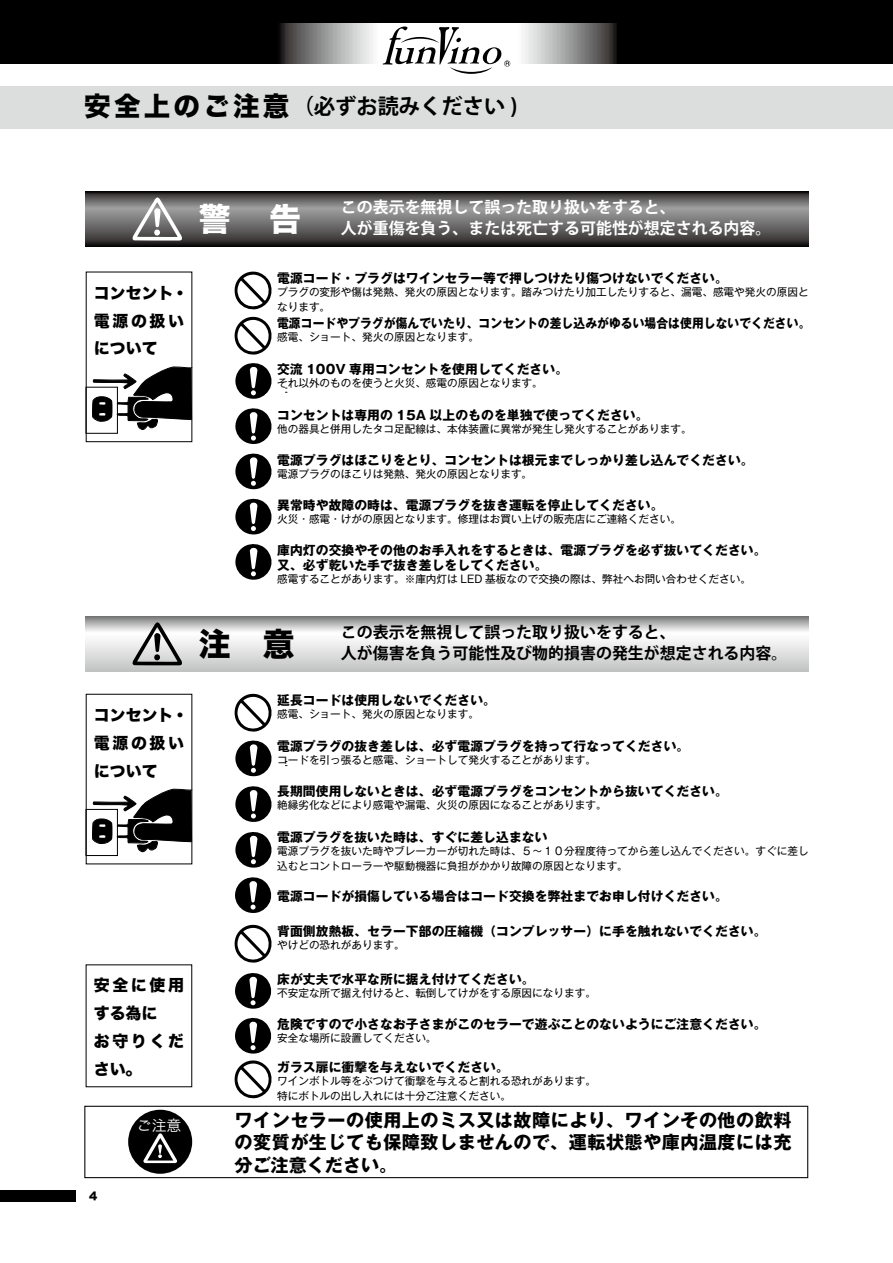
<style>
.page{position:relative;width:893px;height:1263px;background:#fff}
.page>*{position:absolute;margin:0;border:0;box-sizing:border-box;transform-origin:0 0}
.t1{font:31.95px "Hira Kaku Std W8";color:#fff}
.t2{font:31.95px "Hira Kaku Std W8";color:#000}
.t3{font:700 21.3px "Koz Go Pro";color:#000}
.t4{font:700 18px/22.4px "Gothic MB101 Pr 5";letter-spacing:.03em;color:#000;text-align:justify}
.t5{font:700 15.9px/21.3px "Koz Go Pro";color:#000}
.t6{font:700 15.9px/21.3px "Koz Go Pro";color:#fff}
.t7{font:15.9px/27.9px "Hira Kaku Std W8";color:#000}
.t8{font:15.9px/27.9px "Hira Kaku Std W8";letter-spacing:.165em;color:#000}
.t9{font:14.85px "Hira Kaku Pro W3";color:#fff}
.t10{font:700 12.75px/14.9px "Gothic MB101 Pr 5";letter-spacing:.01em;color:#000}
.t11{font:700 12.75px "Gothic MB101 Pr 5";letter-spacing:.01em;color:#000;scale:.92 1}
.t12{font:10.65px/14.9px "Gothic MB101 Pr 5";color:#000}
.t13{font:10.65px "Hira Kaku Std W8";color:#000}
.s1{font-family:"Hira Kaku Std W8";font-weight:400;font-size:26.55px}
</style>
<div class="page">
<div style="left:0;top:1190px;width:75px;height:12px;background:#000"></div>
<div style="left:0;top:0;width:893px;height:64px;background:#000"></div>
<svg style="left:280px;top:23px;width:337px;height:41px;background:#a6a5a6"></svg>
<svg style="left:383px;top:27px;width:127px;height:47px"></svg>
<div style="left:0;top:86px;width:893px;height:42px;background:#dcdddd"></div>
<svg style="left:234px;top:271px;width:38px;height:39px"></svg>
<svg style="left:234px;top:693px;width:38px;height:39px"></svg>
<svg style="left:234px;top:316px;width:38px;height:39px"></svg>
<svg style="left:234px;top:924px;width:38px;height:39px"></svg>
<svg style="left:235px;top:453px;width:37px;height:37px"></svg>
<svg style="left:235px;top:832px;width:37px;height:36px"></svg>
<svg style="left:235px;top:877px;width:37px;height:36px"></svg>
<svg style="left:235px;top:973px;width:37px;height:36px"></svg>
<svg style="left:234px;top:1017px;width:38px;height:82px"></svg>
<svg style="left:235px;top:498px;width:37px;height:37px"></svg>
<svg style="left:235px;top:544px;width:37px;height:36px"></svg>
<svg style="left:235px;top:408px;width:37px;height:36px"></svg>
<svg style="left:235px;top:786px;width:37px;height:36px"></svg>
<svg style="left:235px;top:363px;width:37px;height:36px"></svg>
<svg style="left:235px;top:740px;width:37px;height:37px"></svg>
<svg style="left:92px;top:365px;width:101px;height:65px"></svg>
<div style="left:86px;top:387px;width:32px;height:46px;border:1px solid #000"></div>
<svg style="left:92px;top:787px;width:101px;height:65px"></svg>
<div style="left:86px;top:809px;width:32px;height:47px;border:1px solid #000"></div>
<svg style="left:86px;top:191px;width:723px;height:56px;background:#5e5d5d"></svg>
<svg style="left:132px;top:197px;width:50px;height:44px"></svg>
<div style="left:84px;top:1106px;width:724px;height:72px;border:1px solid #000"></div>
<div style="left:128px;top:1110px;width:64px;height:64px;background:#000;border-radius:50%"></div>
<svg style="left:143px;top:1133px;width:34px;height:30px"></svg>
<svg style="left:86px;top:616px;width:723px;height:55px"></svg>
<svg style="left:132px;top:622px;width:50px;height:43px"></svg>
<h2 class="t3" style="left:84px;top:93px;width:435px"><span class="s1">安全上のご注意</span>（必ずお読みください )</h2>
<h3 class="t7" style="left:94px;top:279px;width:96px">コンセント・電源の扱いについて</h3>
<h1 class="t1" style="left:199px;top:202px;width:104px">警　告</h1>
<h3 class="t6" style="left:341px;top:198px;width:432px">この表示を無視して誤った取り扱いをすると、<br>人が重傷を負う、または死亡する可能性が想定される内容。</h3>
<p class="t10" style="left:277px;top:270px;width:452px">電源コード・プラグはワインセラー等で押しつけたり傷つけないでください。</p>
<p class="t12" style="left:277px;top:283px;width:533px">プラグの変形や傷は発熱、発火の原因となります。踏みつけたり加工したりすると、漏電、感電や発火の原因となります。</p>
<p class="t11" style="left:277px;top:313px;width:581px">電源コードやプラグが傷んでいたり、コンセントの差し込みがゆるい場合は使用しないでください。</p>
<p class="t12" style="left:277px;top:329px;width:203px">感電、ショート、発火の原因となります。</p>
<p class="t10" style="left:277px;top:361px;width:292px">交流 100V 専用コンセントを使用してください。</p>
<p class="t12" style="left:277px;top:375px;width:267px">それ以外のものを使うと火災、感電の原因となります。</p>
<p class="t10" style="left:277px;top:406px;width:373px">コンセントは専用の 15A 以上のものを単独で使ってください。</p>
<p class="t12" style="left:277px;top:420px;width:416px">他の器具と併用したタコ足配線は、本体装置に異常が発生し発火することがあります。</p>
<p class="t10" style="left:277px;top:452px;width:478px">電源プラグはほこりをとり、コンセントは根元までしっかり差し込んでください。</p>
<p class="t12" style="left:277px;top:465px;width:257px">電源プラグのほこりは発熱、発火の原因となります。</p>
<p class="t10" style="left:277px;top:497px;width:388px">異常時や故障の時は、電源プラグを抜き運転を停止してください。</p>
<p class="t12" style="left:277px;top:511px;width:405px">火災・感電・けがの原因となります。修理はお買い上げの販売店にご連絡ください。</p>
<p class="t10" style="left:277px;top:542px;width:491px">庫内灯の交換やその他のお手入れをするときは、電源プラグを必ず抜いてください。又、必ず乾いた手で抜き差しをしてください。</p>
<p class="t12" style="left:277px;top:571px;width:475px">感電することがあります。※庫内灯は LED 基板なので交換の際は、弊社へお問い合わせください。</p>
<h3 class="t7" style="left:94px;top:701px;width:96px">コンセント・電源の扱いについて</h3>
<h3 class="t8" style="left:94px;top:972px;width:92px">安全に使用する為に<br>お守りください。</h3>
<p class="t13" style="left:89px;top:1190px;width:10px">4</p>
<h3 class="t9" style="left:137px;top:1112px;width:46px">ご注意</h3>
<h1 class="t2" style="left:199px;top:626px;width:97px">注　意</h1>
<h3 class="t5" style="left:341px;top:622px;width:448px">この表示を無視して誤った取り扱いをすると、<br>人が傷害を負う可能性及び物的損害の発生が想定される内容。</h3>
<p class="t10" style="left:277px;top:692px;width:220px">延長コードは使用しないでください。</p>
<p class="t12" style="left:277px;top:706px;width:203px">感電、ショート、発火の原因となります。</p>
<p class="t10" style="left:277px;top:737px;width:414px">電源プラグの抜き差しは、必ず電源プラグを持って行なってください。</p>
<p class="t12" style="left:277px;top:751px;width:320px">コードを引っ張ると感電、ショートして発火することがあります。</p>
<p class="t10" style="left:277px;top:783px;width:452px">長期間使用しないときは、必ず電源プラグをコンセントから抜いてください。</p>
<p class="t12" style="left:277px;top:797px;width:331px">絶縁劣化などにより感電や漏電、火災の原因になることがあります。</p>
<p class="t10" style="left:277px;top:829px;width:272px">電源プラグを抜いた時は、すぐに差し込まない</p>
<p class="t12" style="left:277px;top:843px;width:533px">電源プラグを抜いた時やブレーカーが切れた時は、５〜１０分程度待ってから差し込んでください。すぐに差し込むとコントローラーや駆動機器に負担がかかり故障の原因となります。</p>
<p class="t10" style="left:277px;top:888px;width:452px">電源コードが損傷している場合はコード交換を弊社までお申し付けください。</p>
<p class="t10" style="left:277px;top:923px;width:491px">背面側放熱板、セラー下部の圧縮機（コンプレッサー）に手を触れないでください。</p>
<p class="t12" style="left:277px;top:937px;width:129px">やけどの恐れがあります。</p>
<p class="t10" style="left:277px;top:971px;width:259px">床が丈夫で水平な所に据え付けてください。</p>
<p class="t12" style="left:277px;top:985px;width:320px">不安定な所で据え付けると、転倒してけがをする原因になります。</p>
<p class="t10" style="left:277px;top:1016px;width:491px">危険ですので小さなお子さまがこのセラーで遊ぶことのないようにご注意ください。</p>
<p class="t12" style="left:277px;top:1030px;width:161px">安全な場所に設置してください。</p>
<p class="t10" style="left:277px;top:1058px;width:233px">ガラス扉に衝撃を与えないでください。</p>
<p class="t12" style="left:277px;top:1072px;width:320px">ワインボトル等をぶつけて衝撃を与えると割れる恐れがあります。特にボトルの出し入れには十分ご注意ください。</p>
<h3 class="t4" style="left:235px;top:1108px;width:558px">ワインセラーの使用上のミス又は故障により、ワインその他の飲料の変質が生じても保障致しませんので、運転状態や庫内温度には充分ご注意ください。</h3>
</div>
